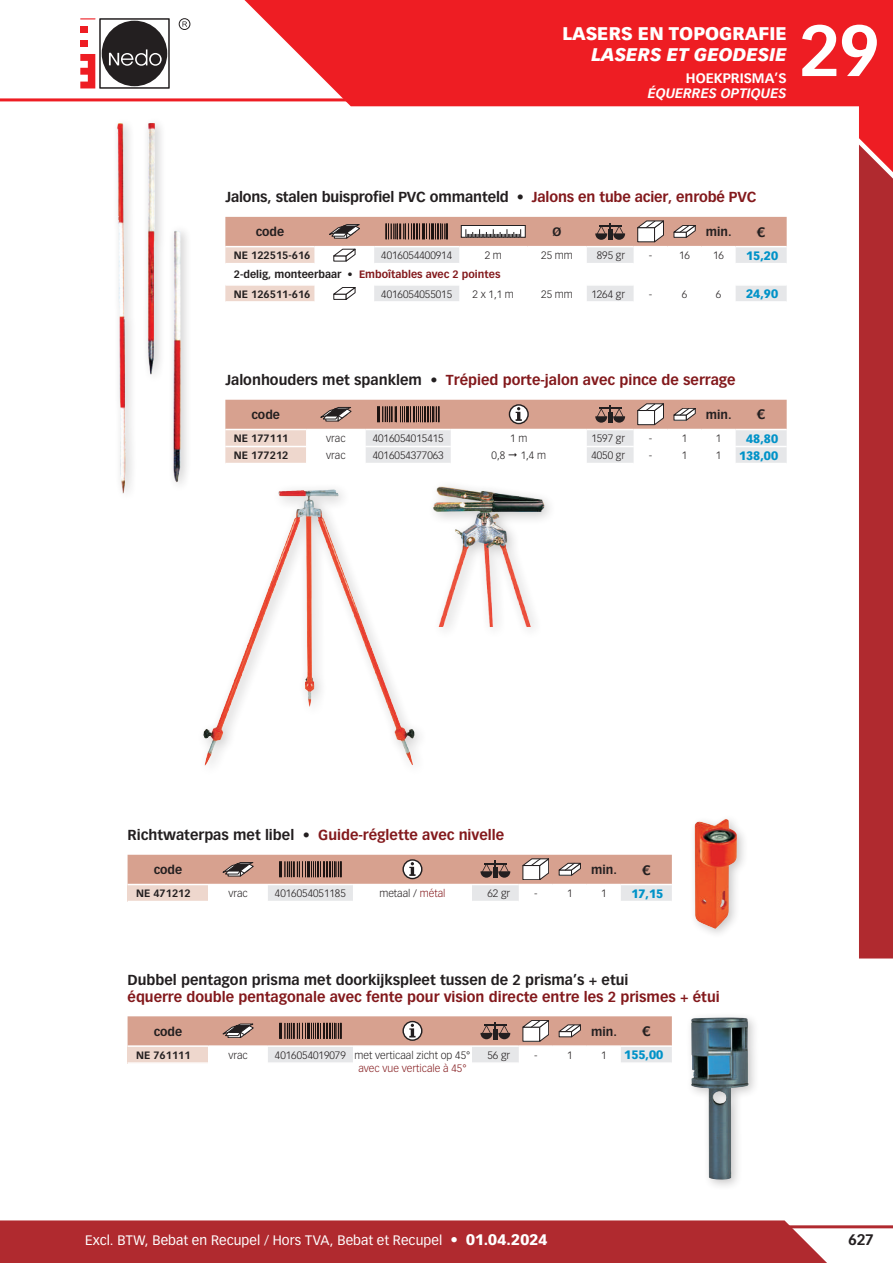
<style>
.page{position:relative;width:893px;height:1263px;background:#fff}
.page>*{position:absolute;margin:0;border:0;box-sizing:border-box;transform-origin:0 0}
.t1{font:700 70.5px "Vectora LT Std";color:#fff}
.t2{font:900 18px "Vectora LT Std";color:#fff}
.t3{font:italic 900 18px "Vectora LT Std";color:#fff}
.t4{font:700 15px "Vectora LT Std";color:#231f20}
.t5{font:700 14.25px "Vectora LT Std";color:#83191c}
.t6{font:700 14.25px "Vectora LT Std";letter-spacing:-.01em;color:#231f20}
.t7{font:13.5px "Vectora LT Std";letter-spacing:.005em;color:#fff}
.t8{font:italic 700 13.5px "Vectora LT Std";color:#fff}
.t9{font:700 13.5px "Vectora LT Std";color:#fff}
.t10{font:700 13.5px "Vectora LT Std";color:#231f20}
.t11{font:700 12px "Vectora LT Std";color:#231f20}
.t12{font:900 12px "Vectora LT Std";color:#0092c8}
.t13{font:300 10.5px "Vectora LT Std";color:#231f20}
.t14{font:700 10.5px/19.2px "Vectora LT Std";color:#231f20}
.t15{font:300 10.5px "Vectora LT Std";color:#83191c}
.s1{color:#83191c}
.s2{color:#231f20}
.s3{font-size:15px}
.s4{font-weight:900;font-size:15px}
</style>
<div class="page">
<svg style="left:223px;top:0;width:670px;height:106px;background:#ef363c"></svg>
<div style="left:0;top:1220px;width:848px;height:43px;background:#b02a2f"></div>
<hr style="left:0;top:98px;width:893px;height:3px;background:#ee1d23">
<hr style="left:0;top:1225px;width:893px;height:3px;background:#b02a2f">
<svg style="left:859px;top:32px;width:34px;height:926px;background:#b8292e"></svg>
<div style="left:689px;top:813px;width:60px;height:127px;background:#231f20;opacity:.25"></div>
<img style="left:695px;top:819px;width:42px;height:110px">
<div style="left:111px;top:117px;width:27px;height:387px;background:#231f20;opacity:.25"></div>
<img style="left:116px;top:123px;width:10px;height:370px">
<div style="left:142px;top:117px;width:51px;height:376px;background:#231f20;opacity:.25"></div>
<img style="left:146px;top:123px;width:34px;height:359px">
<div style="left:197px;top:482px;width:231px;height:296px;background:#231f20;opacity:.25"></div>
<img style="left:260px;top:490px;width:70px;height:121px">
<div style="left:427px;top:480px;width:130px;height:160px;background:#fff"></div>
<img style="left:423px;top:482px;width:127px;height:144px">
<div style="left:685px;top:1011px;width:75px;height:180px;background:#231f20;opacity:.25"></div>
<img style="left:691px;top:1017px;width:58px;height:163px">
<div style="left:179px;top:18px;width:11px;height:12px;border:1px solid #231f20;border-radius:50%"></div>
<svg style="left:183px;top:21px;width:4px;height:6px"></svg>
<svg style="left:80px;top:54px;width:15px;height:34px"></svg>
<div style="left:80px;top:40px;width:8px;height:7px;background:#ee1d23"></div>
<div style="left:80px;top:26px;width:8px;height:7px;background:#ee1d23"></div>
<svg style="left:80px;top:19px;width:15px;height:1px"></svg>
<div style="left:100px;top:19px;width:69px;height:69px;border:1px solid #231f20"></div>
<div style="left:102px;top:21px;width:65px;height:65px;background:#231f20;border-radius:50%"></div>
<svg style="left:109px;top:49px;width:53px;height:17px"></svg>
<svg style="left:128px;top:855px;width:544px;height:46px"></svg>
<svg style="left:225px;top:217px;width:562px;height:85px"></svg>
<svg style="left:128px;top:1016px;width:544px;height:47px"></svg>
<svg style="left:225px;top:400px;width:562px;height:63px"></svg>
<h2 class="t2" style="left:562px;top:22px;width:226px">LASERS EN TOPOGRAFIE</h2>
<h2 class="t3" style="left:591px;top:43px;width:197px">LASERS ET GEODESIE</h2>
<p class="t9" style="left:686px;top:70px;width:102px">HOEKPRISMA’S</p>
<p class="t8" style="left:648px;top:85px;width:140px">ÉQUERRES OPTIQUES</p>
<h1 class="t1" style="left:799px;top:8px;width:83px">29</h1>
<h3 class="t6" style="left:225px;top:189px;width:533px">Jalons, stalen buisprofiel PVC ommanteld • <span class="s1">Jalons en tube acier, enrobé PVC</span></h3>
<p class="t11" style="left:256px;top:224px;width:30px">code</p>
<p class="t11" style="left:553px;top:224px;width:10px">Ø</p>
<p class="t11" style="left:706px;top:224px;width:27px">min.</p>
<p class="t10" style="left:757px;top:224px;width:9px">€</p>
<p class="t14" style="left:234px;top:246px;width:78px">NE 122515-616</p>
<p class="t13" style="left:381px;top:249px;width:72px">4016054400914</p>
<p class="t13" style="left:485px;top:249px;width:19px">2 m</p>
<p class="t13" style="left:541px;top:249px;width:33px">25 mm</p>
<p class="t13" style="left:597px;top:249px;width:30px">895 gr</p>
<p class="t13" style="left:649px;top:249px;width:5px">-</p>
<p class="t13" style="left:679px;top:249px;width:12px">16</p>
<p class="t13" style="left:713px;top:249px;width:12px">16</p>
<p class="t12" style="left:746px;top:248px;width:33px">15,20</p>
<p class="t14" style="left:234px;top:265px;width:268px">2-delig, monteerbaar • <span class="s1">Emboîtables avec 2 pointes<br></span>NE 126511-616</p>
<p class="t13" style="left:381px;top:288px;width:72px">4016054055015</p>
<p class="t13" style="left:473px;top:288px;width:43px">2 x 1,1 m</p>
<p class="t13" style="left:541px;top:288px;width:33px">25 mm</p>
<p class="t13" style="left:591px;top:288px;width:35px">1264 gr</p>
<p class="t13" style="left:649px;top:288px;width:5px">-</p>
<p class="t13" style="left:682px;top:288px;width:7px">6</p>
<p class="t13" style="left:716px;top:288px;width:7px">6</p>
<p class="t12" style="left:746px;top:286px;width:33px">24,90</p>
<h3 class="t5" style="left:225px;top:372px;width:512px"><span class="s2">Jalonhouders met spanklem •</span> Trépied porte-jalon avec pince de serrage</h3>
<p class="t11" style="left:252px;top:407px;width:30px">code</p>
<p class="t11" style="left:706px;top:407px;width:27px">min.</p>
<p class="t10" style="left:757px;top:406px;width:9px">€</p>
<p class="t14" style="left:234px;top:429px;width:56px">NE 177111</p>
<p class="t13" style="left:326px;top:432px;width:21px">vrac</p>
<p class="t13" style="left:373px;top:432px;width:72px">4016054015415</p>
<p class="t13" style="left:510px;top:432px;width:19px">1 m</p>
<p class="t13" style="left:591px;top:432px;width:35px">1597 gr</p>
<p class="t13" style="left:649px;top:432px;width:5px">-</p>
<p class="t13" style="left:682px;top:432px;width:7px">1</p>
<p class="t13" style="left:716px;top:432px;width:7px">1</p>
<p class="t12" style="left:746px;top:431px;width:33px">48,80</p>
<p class="t14" style="left:234px;top:446px;width:56px">NE 177212</p>
<p class="t13" style="left:326px;top:449px;width:21px">vrac</p>
<p class="t13" style="left:373px;top:449px;width:72px">4016054377063</p>
<p class="t13" style="left:492px;top:450px;width:15px">0,8</p>
<p class="t13" style="left:521px;top:450px;width:27px">1,4 m</p>
<p class="t13" style="left:591px;top:449px;width:35px">4050 gr</p>
<p class="t13" style="left:649px;top:449px;width:5px">-</p>
<p class="t13" style="left:682px;top:449px;width:7px">1</p>
<p class="t13" style="left:716px;top:449px;width:7px">1</p>
<p class="t12" style="left:739px;top:448px;width:41px">138,00</p>
<h3 class="t5" style="left:128px;top:826px;width:378px"><span class="s2">Richtwaterpas met libel •</span> Guide-réglette avec nivelle</h3>
<p class="t11" style="left:154px;top:862px;width:30px">code</p>
<p class="t11" style="left:591px;top:862px;width:27px">min.</p>
<p class="t10" style="left:642px;top:861px;width:9px">€</p>
<p class="t14" style="left:136px;top:884px;width:56px">NE 471212</p>
<p class="t13" style="left:228px;top:887px;width:21px">vrac</p>
<p class="t13" style="left:275px;top:887px;width:72px">4016054051185</p>
<p class="t13" style="left:379px;top:887px;width:68px">metaal / <span class="s1">métal</span></p>
<p class="t13" style="left:487px;top:887px;width:24px">62 gr</p>
<p class="t13" style="left:534px;top:887px;width:5px">-</p>
<p class="t13" style="left:567px;top:887px;width:7px">1</p>
<p class="t13" style="left:601px;top:887px;width:7px">1</p>
<p class="t12" style="left:631px;top:886px;width:33px">17,15</p>
<h3 class="t6" style="left:128px;top:971px;width:502px">Dubbel pentagon prisma met doorkijkspleet tussen de 2 prisma’s + etui</h3>
<h3 class="t5" style="left:128px;top:988px;width:594px">équerre double pentagonale avec fente pour vision directe entre les 2 prismes + étui</h3>
<p class="t11" style="left:154px;top:1024px;width:30px">code</p>
<p class="t11" style="left:591px;top:1024px;width:27px">min.</p>
<p class="t10" style="left:642px;top:1023px;width:9px">€</p>
<p class="t14" style="left:136px;top:1045px;width:56px">NE 761111</p>
<p class="t13" style="left:228px;top:1049px;width:21px">vrac</p>
<p class="t13" style="left:275px;top:1049px;width:197px">4016054019079 met verticaal zicht op 45°</p>
<p class="t13" style="left:487px;top:1049px;width:24px">56 gr</p>
<p class="t13" style="left:534px;top:1049px;width:5px">-</p>
<p class="t13" style="left:567px;top:1049px;width:7px">1</p>
<p class="t13" style="left:601px;top:1049px;width:7px">1</p>
<p class="t12" style="left:624px;top:1047px;width:41px">155,00</p>
<p class="t15" style="left:358px;top:1062px;width:110px">avec vue verticale à 45°</p>
<p class="t7" style="left:85px;top:1232px;width:464px">Excl. BTW, Bebat en Recupel / Hors TVA, Bebat et Recupel <span class="s3">•</span> <span class="s4">01.04.2024</span></p>
<h3 class="t4" style="left:848px;top:1230px;width:28px">627</h3>
</div>
